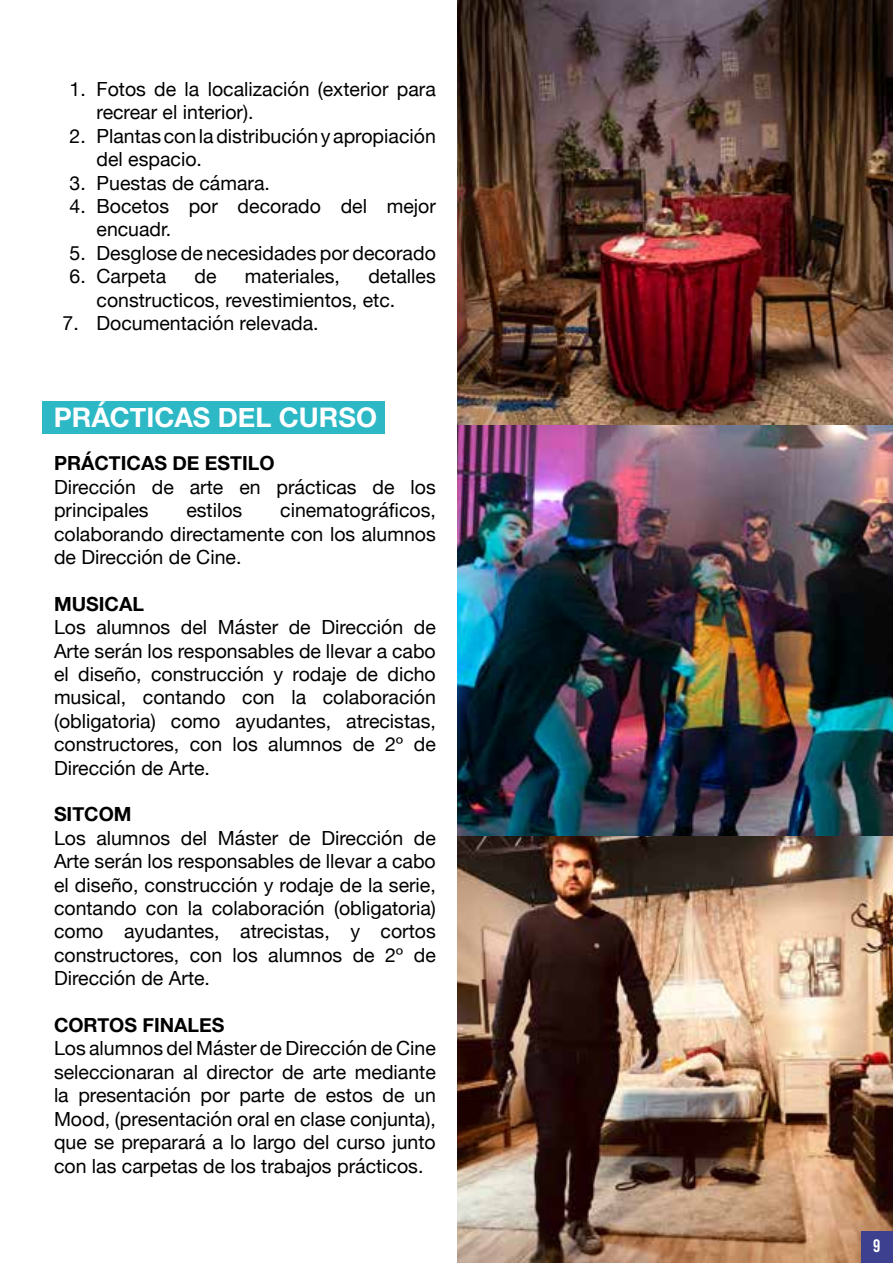
<style>
.page{position:relative;width:893px;height:1263px;background:#fff}
.page>*{position:absolute;margin:0;border:0;box-sizing:border-box;transform-origin:0 0}
.t1{font:700 27px "Helvetica Neue";color:#fff}
.t2{font:19.5px/23.4px "Helvetica Neue";color:#000}
.t3{font:700 19.5px "Helvetica Neue";color:#000}
.t4{font:18px "Bebas Neue";color:#fff}
</style>
<div class="page">
<hr style="left:0;top:1231px;width:1px;height:31px;background:#3d408f">
<div style="left:42px;top:401px;width:343px;height:32px;background:#2db8c5"></div>
<img style="left:457px;top:836px;width:436px;height:426px">
<img style="left:457px;top:0;width:436px;height:426px">
<img style="left:457px;top:426px;width:436px;height:410px">
<div style="left:861px;top:1231px;width:32px;height:31px;background:#3d408f"></div>
<p class="t2" style="left:97px;top:79px;width:341px;text-indent:-27px">1. Fotos de la localización (exterior para recrear el interior).</p>
<p class="t2" style="left:97px;top:126px;width:341px;text-indent:-27px">2. Plantas con la distribución y apropiación del espacio.</p>
<p class="t2" style="left:70px;top:172px;width:202px">3. Puestas de cámara.</p>
<p class="t2" style="left:97px;top:196px;width:341px;text-indent:-27px">4. Bocetos por decorado del mejor encuadr.</p>
<p class="t2" style="left:70px;top:243px;width:368px">5. Desglose de necesidades por decorado</p>
<p class="t2" style="left:70px;top:266px;width:98px">6. Carpeta</p>
<p class="t2" style="left:195px;top:266px;width:24px">de</p>
<p class="t2" style="left:245px;top:266px;width:96px">materiales,</p>
<p class="t2" style="left:97px;top:266px;width:341px;text-indent:272px">detalles constructicos, revestimientos, etc.</p>
<p class="t2" style="left:63px;top:313px;width:258px">7. Documentación relevada.</p>
<h1 class="t1" style="left:54px;top:402px;width:325px">PRÁCTICAS DEL CURSO</h1>
<p class="t3" style="left:54px;top:453px;width:222px">PRÁCTICAS DE ESTILO</p>
<p class="t2" style="left:54px;top:477px;width:383px">Dirección de arte en prácticas de los principales</p>
<p class="t2" style="left:54px;top:500px;width:383px;text-align:justify;text-indent:226px">cinematográficos, colaborando directamente con los alumnos de Dirección de Cine.</p>
<p class="t3" style="left:54px;top:593px;width:91px">MUSICAL</p>
<p class="t2" style="left:54px;top:617px;width:383px;text-align:justify">Los alumnos del Máster de Dirección de Arte serán los responsables de llevar a cabo el diseño, construcción y rodaje de dicho musical, contando con la colaboración (obligatoria) como ayudantes, atrecistas, constructores, con los alumnos de 2º de Dirección de Arte.</p>
<p class="t3" style="left:54px;top:804px;width:79px">SITCOM</p>
<p class="t2" style="left:54px;top:828px;width:383px;text-align:justify">Los alumnos del Máster de Dirección de Arte serán los responsables de llevar a cabo el diseño, construcción y rodaje de la serie, contando con la colaboración (obligatoria) como ayudantes, atrecistas, y cortos constructores, con los alumnos de 2º de Dirección de Arte.</p>
<p class="t3" style="left:54px;top:1014px;width:172px">CORTOS FINALES</p>
<p class="t2" style="left:54px;top:1038px;width:383px;text-align:justify">Los alumnos del Máster de Dirección de Cine seleccionaran al director de arte mediante la presentación por parte de estos de un Mood, (presentación oral en clase conjunta), que se preparará a lo largo del curso junto con las carpetas de los trabajos prácticos.</p>
<p class="t2" style="left:186px;top:500px;width:57px">estilos</p>
<p class="t4" style="left:873px;top:1236px;width:9px">9</p>
</div>
